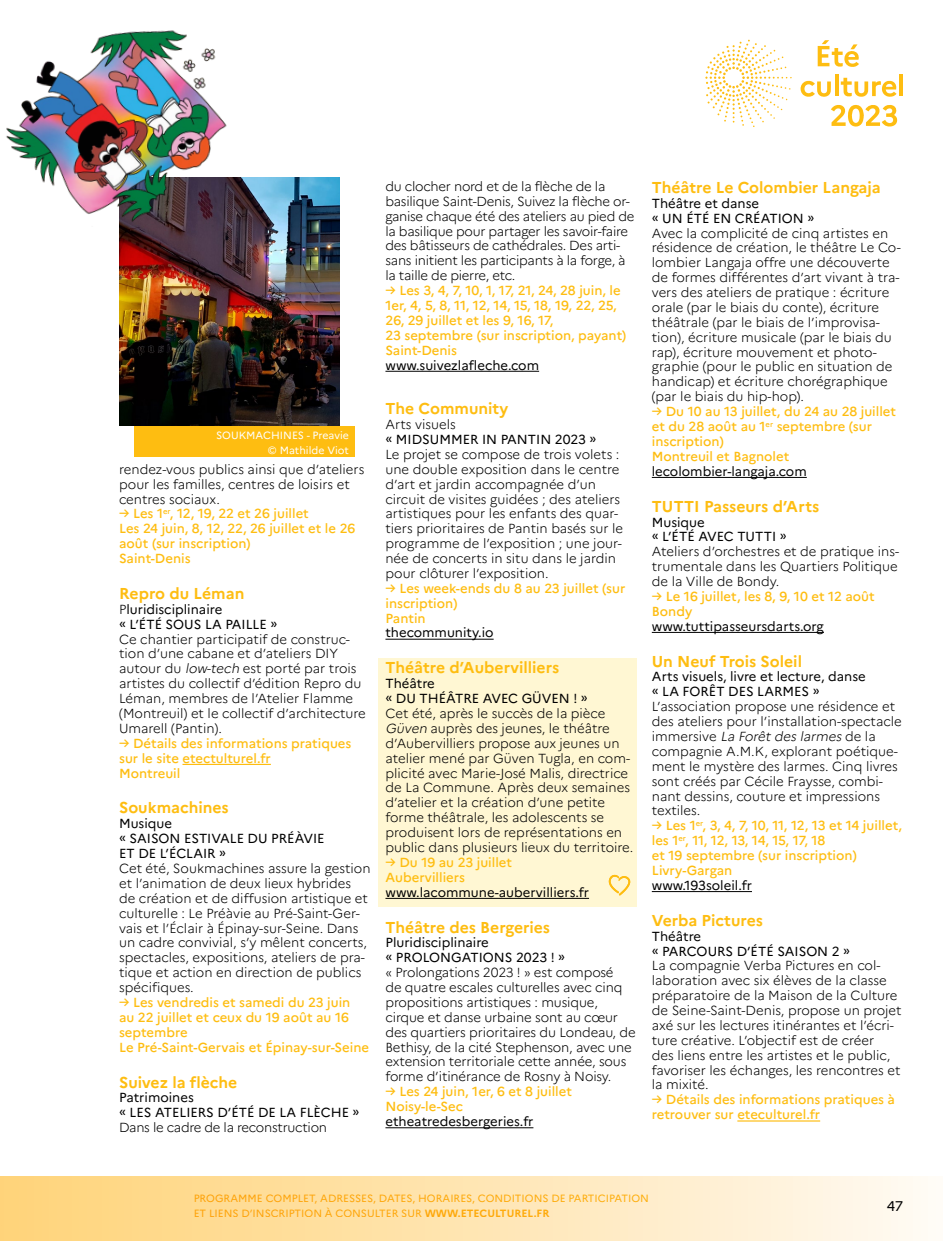
<style>
.page{position:relative;width:943px;height:1241px;background:#fff}
.page>*{position:absolute;margin:0;border:0;box-sizing:border-box;transform-origin:0 0}
.t1{font:700 15.75px "Marianne";color:#febd11}
.t2{font:14px "Marianne";color:#000}
.t3{font:300 13.12px/14.9px "Marianne";color:#000}
.t4{font:500 13.12px/14.9px "Marianne";color:#febd11}
.t5{font:13.12px/14.9px "Marianne";color:#000}
.t6{font:300 13.12px/14.9px "Marianne";letter-spacing:-.02em;color:#000}
.t7{font:10.5px/14.9px "Marianne";color:#febd11}
.t8{font:10.5px/14.9px "Marianne";color:#fff;text-align:right}
.s1{font-weight:300}
.s2{font-style:italic}
.s3{font-weight:700}
</style>
<div class="page">
<div style="left:0;top:1176px;width:943px;height:64px;background:linear-gradient(to right,#ffd276,#fffaf3)"></div>
<img style="left:0;top:1176px;width:1px;height:49px">
<div style="left:378px;top:658px;width:259px;height:248px;background:#fff7d3"></div>
<svg style="left:831px;top:104px;width:66px;height:23px"></svg>
<svg style="left:800px;top:80px;width:30px;height:17px"></svg>
<hr style="left:899px;top:74px;width:4px;height:22px;background:#febd11">
<svg style="left:835px;top:74px;width:3px;height:22px"></svg>
<svg style="left:840px;top:78px;width:56px;height:19px"></svg>
<svg style="left:817px;top:40px;width:42px;height:27px"></svg>
<svg style="left:705px;top:40px;width:86px;height:87px"></svg>
<hr style="left:182px;top:763px;width:89px;height:1px;background:#febd11">
<hr style="left:385px;top:371px;width:154px;height:1px;background:#000">
<hr style="left:385px;top:638px;width:108px;height:1px;background:#000">
<hr style="left:385px;top:897px;width:204px;height:1px;background:#000">
<hr style="left:385px;top:1127px;width:148px;height:1px;background:#000">
<hr style="left:651px;top:477px;width:155px;height:1px;background:#000">
<hr style="left:651px;top:631px;width:173px;height:1px;background:#000">
<hr style="left:651px;top:890px;width:101px;height:1px;background:#000">
<hr style="left:737px;top:1120px;width:83px;height:1px;background:#febd11">
<div style="left:134px;top:426px;width:221px;height:30px;background:#febd11"></div>
<img style="left:119px;top:177px;width:221px;height:249px">
<svg style="left:609px;top:874px;width:21px;height:21px"></svg>
<img style="left:6px;top:30px;width:240px;height:213px">
<p class="t8" style="left:216px;top:428px;width:134px">SOUKMACHINES - Preavie © Mathilde Viot</p>
<p class="t3" style="left:119px;top:461px;width:247px">rendez-vous publics ainsi que d’ateliers pour les familles, centres de loisirs et centres sociaux.</p>
<p class="t4" style="left:119px;top:506px;width:238px">→ Les 1<sup>er</sup>, 12, 19, 22 et 26 juillet<br>Les 24 juin, 8, 12, 22, 26 juillet et le 26 août (sur inscription)<br>Saint-Denis</p>
<p class="t1" style="left:119px;top:583px;width:127px">Repro du Léman</p>
<p class="t5" style="left:119px;top:601px;width:160px"><span class="s1">P</span>luridisciplinaire<br>« L’ÉTÉ SOUS LA PAILLE »</p>
<p class="t3" style="left:119px;top:631px;width:248px">Ce chantier participatif de construc&shy;tion d’une cabane et d’ateliers DIY autour du <span class="s2">low-tech</span> est porté par trois artistes du collectif d’édition Repro du Léman, membres de l’Atelier Flamme (Montreuil) et le collectif d’architecture Umarell (Pantin).</p>
<p class="t4" style="left:119px;top:735px;width:234px">→ Détails des informations pratiques sur le site etectulturel.fr<br>Montreuil</p>
<p class="t1" style="left:119px;top:798px;width:111px">Soukmachines</p>
<p class="t5" style="left:119px;top:816px;width:207px">Musique<br>« SAISON ESTIVALE DU PRÉÀVIE<br>ET DE L’ÉCLAIR »</p>
<p class="t3" style="left:119px;top:860px;width:253px">Cet été, Soukmachines assure la gestion et l’animation de deux lieux hybrides de création et de diffusion artistique et culturelle : Le Préàvie au Pré-Saint-Ger&shy;vais et l’Éclair à Épinay-sur-Seine. Dans un cadre convivial, s’y mêlent concerts, spectacles, expositions, ateliers de pra&shy;tique et action en direction de publics spécifiques.</p>
<p class="t4" style="left:119px;top:994px;width:251px">→ Les vendredis et samedi du 23 juin<br>au 22 juillet et ceux du 19 août au 16 septembre<br>Le Pré-Saint-Gervais et Épinay-sur-Seine</p>
<p class="t1" style="left:119px;top:1072px;width:120px">Suivez la flèche</p>
<p class="t5" style="left:119px;top:1090px;width:242px">Patrimoines<br>« LES ATELIERS D’ÉTÉ DE LA FLÈCHE »</p>
<p class="t6" style="left:119px;top:1119px;width:209px">Dans le cadre de la reconstruction</p>
<p class="t6" style="left:385px;top:179px;width:250px">du clocher nord et de la flèche de la basilique Saint-Denis, Suivez la flèche or&shy;ganise chaque été des ateliers au pied de la basilique pour partager les savoir-faire des bâtisseurs de cathédrales. Des arti&shy;sans initient les participants à la forge, à la taille de pierre, etc.</p>
<p class="t4" style="left:385px;top:283px;width:242px">→ Les 3, 4, 7, 10, 1, 17, 21, 24, 28 juin, le<br>1er, 4, 5, 8, 11, 12, 14, 15, 18, 19, 22, 25,<br>26, 29 juillet et les 9, 16, 17,<br>23 septembre (sur inscription, payant)<br>Saint-Denis</p>
<p class="t5" style="left:385px;top:357px;width:155px">www.suivezlafleche.com</p>
<p class="t1" style="left:385px;top:399px;width:124px">The Community</p>
<p class="t3" style="left:385px;top:417px;width:72px">Arts visuels</p>
<p class="t5" style="left:385px;top:432px;width:212px">« MIDSUMMER IN PANTIN 2023 »</p>
<p class="t3" style="left:385px;top:446px;width:239px">Le projet se compose de trois volets : une double exposition dans le centre d’art et jardin accompagnée d’un circuit de visites guidées ; des ateliers artistiques pour les enfants des quar&shy;tiers prioritaires de Pantin basés sur le programme de l’exposition ; une jour&shy;née de concerts in situ dans le jardin pour clôturer l’exposition.</p>
<p class="t4" style="left:385px;top:580px;width:241px">→ Les week-ends du 8 au 23 juillet (sur inscription)<br>Pantin</p>
<p class="t5" style="left:385px;top:625px;width:110px">thecommunity.io</p>
<p class="t1" style="left:385px;top:658px;width:175px">Théâtre d’Aubervilliers</p>
<p class="t5" style="left:385px;top:676px;width:204px">Théâtre<br>« DU THÉÂTRE AVEC GÜVEN ! »</p>
<p class="t3" style="left:385px;top:705px;width:249px">Cet été, après le succès de la pièce <span class="s2">Güven</span> auprès des jeunes, le théâtre d’Aubervilliers propose aux jeunes un atelier mené par Güven Tugla, en com&shy;plicité avec Marie-José Malis, directrice de La Commune. Après deux semaines d’atelier et la création d’une petite forme théâtrale, les adolescents se produisent lors de représentations en public dans plusieurs lieux du territoire.</p>
<p class="t4" style="left:385px;top:854px;width:128px">→ Du 19 au 23 juillet<br>Aubervilliers</p>
<p class="t5" style="left:385px;top:884px;width:205px">www.lacommune-aubervilliers.fr</p>
<p class="t1" style="left:385px;top:917px;width:166px">Théâtre des Bergeries</p>
<p class="t5" style="left:385px;top:935px;width:181px">Pluridisciplinaire<br>« PROLONGATIONS 2023 ! »</p>
<p class="t3" style="left:385px;top:964px;width:252px">« Prolongations 2023 ! » est composé<br>de quatre escales culturelles avec cinq propositions artistiques : musique, cirque et danse urbaine sont au cœur des quartiers prioritaires du Londeau, de Bethisy, de la cité Stephenson, avec une extension territoriale cette année, sous forme d’itinérance de Rosny à Noisy.</p>
<p class="t4" style="left:385px;top:1083px;width:188px">→ Les 24 juin, 1er, 6 et 8 juillet<br>Noisy-le-Sec</p>
<p class="t5" style="left:385px;top:1113px;width:149px">etheatredesbergeries.fr</p>
<p class="t1" style="left:651px;top:178px;width:230px">Théâtre Le Colombier Langaja</p>
<p class="t5" style="left:651px;top:196px;width:164px">Théâtre et danse<br>« UN ÉTÉ EN CRÉATION »</p>
<p class="t3" style="left:651px;top:225px;width:250px">Avec la complicité de cinq artistes en résidence de création, le théâtre Le Co&shy;lombier Langaja offre une découverte de formes différentes d’art vivant à tra&shy;vers des ateliers de pratique : écriture orale (par le biais du conte), écriture théâtrale (par le biais de l’improvisa&shy;tion), écriture musicale (par le biais du rap), écriture mouvement et photo&shy;graphie (pour le public en situation de handicap) et écriture chorégraphique (par le biais du hip-hop).</p>
<p class="t4" style="left:651px;top:404px;width:246px">→ Du 10 au 13 juillet, du 24 au 28 juillet et du 28 août au 1<sup>er</sup> septembre (sur inscription)<br>Montreuil et Bagnolet</p>
<p class="t5" style="left:651px;top:463px;width:156px">lecolombier-langaja.com</p>
<p class="t1" style="left:651px;top:496px;width:169px">TUTTI Passeurs d’Arts</p>
<p class="t5" style="left:651px;top:514px;width:136px">Musique<br>« L’ÉTÉ AVEC TUTTI »</p>
<p class="t3" style="left:651px;top:544px;width:249px;text-align:justify">Ateliers d’orchestres et de pratique ins&shy;trumentale dans les Quartiers Politique de la Ville de Bondy.</p>
<p class="t4" style="left:651px;top:588px;width:224px">→ Le 16 juillet, les 8, 9, 10 et 12 août<br>Bondy</p>
<p class="t5" style="left:651px;top:618px;width:174px">www.tuttipasseursdarts.org</p>
<p class="t1" style="left:651px;top:651px;width:152px">Un Neuf Trois Soleil</p>
<p class="t5" style="left:651px;top:669px;width:215px">Arts visuels, livre et lecture, danse « LA FORÊT DES LARMES »</p>
<p class="t3" style="left:651px;top:699px;width:251px">L’association propose une résidence et des ateliers pour l’installation-spectacle i m m e rs i ve <span class="s2">La Forêt des larmes</span> d e l a compagnie A.M.K, explorant poétique&shy;ment le mystère des larmes. Cinq livres sont créés par Cécile Fraysse, combi&shy;nant dessins, couture et impressions textiles.</p>
<p class="t4" style="left:651px;top:818px;width:252px">→ Les 1<sup>er</sup>, 3, 4, 7, 10, 11, 12, 13 et 14 juillet, les 1<sup>er</sup>, 11, 12, 13, 14, 15, 17, 18<br>et 19 septembre (sur inscription)<br>Livry-Gargan</p>
<p class="t5" style="left:651px;top:877px;width:102px">www.193soleil.fr</p>
<p class="t1" style="left:651px;top:910px;width:113px">Verba Pictures</p>
<p class="t5" style="left:651px;top:928px;width:200px">Théâtre<br>« PARCOURS D’ÉTÉ SAISON 2 »</p>
<p class="t3" style="left:651px;top:958px;width:251px">La compagnie Verba Pictures en col&shy;laboration avec six élèves de la classe préparatoire de la Maison de la Culture de Seine-Saint-Denis, propose un projet axé sur les lectures itinérantes et l’écri&shy;ture créative. L’objectif est de créer<br>des liens entre les artistes et le public, favoriser les échanges, les rencontres et la mixité.</p>
<p class="t4" style="left:651px;top:1091px;width:244px">→ Détails des informations pratiques à retrouver sur eteculturel.fr</p>
<p class="t7" style="left:193px;top:1190px;width:457px">PROGRAMME COMPLET, ADRESSES, DATES, HORAIRES, CONDITIONS DE PARTICIPATION<br>ET LIENS D’INSCRIPTION À CONSULTER SUR <span class="s3">WWW.ETECULTUREL.FR</span></p>
<p class="t2" style="left:886px;top:1197px;width:18px">47</p>
</div>
